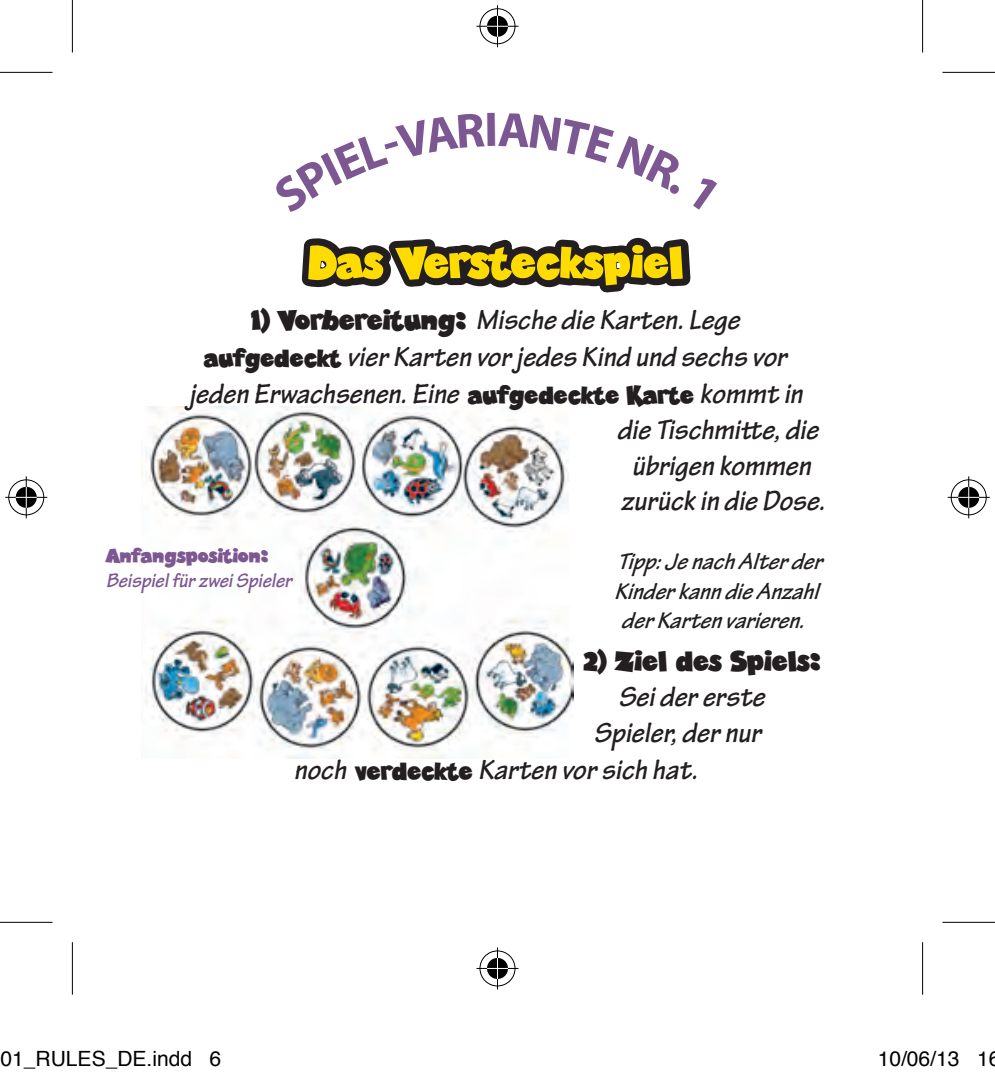
<style>
.page{position:relative;width:995px;height:1077px;background:#fff}
.page>*{position:absolute;margin:0;border:0;box-sizing:border-box;transform-origin:0 0}
.t1{font:56px "Toons";letter-spacing:.05em;color:#ffdc01}
.t2{font:35px "Toons";letter-spacing:.05em;color:#231f20}
.t3{font:italic 700 29.75px "Tekton Pro";color:#231f20}
.t4{font:italic 700 24.5px/29.4px "Tekton Pro";color:#231f20}
.t5{font:24.5px "Toons";letter-spacing:.05em;color:#7c5792}
.t6{font:21px "Helvetica";color:#000}
.t7{font:italic 700 21px "Tekton Pro";color:#7c5792}
.s1{font-family:"Toons";font-weight:400;font-style:normal;font-size:35px}
.s2{font-family:"Toons";font-weight:400;font-style:normal;font-size:30.8px}
</style>
<div class="page">
<img style="left:142px;top:407px;width:431px;height:352px">
<svg style="left:301px;top:237px;width:390px;height:56px"></svg>
<svg style="left:0;top:71px;width:52px;height:1px"></svg>
<svg style="left:942px;top:71px;width:52px;height:1px"></svg>
<svg style="left:71px;top:0;width:1px;height:52px"></svg>
<svg style="left:71px;top:942px;width:1px;height:52px"></svg>
<svg style="left:923px;top:0;width:1px;height:52px"></svg>
<svg style="left:923px;top:942px;width:1px;height:52px"></svg>
<hr style="left:0;top:72px;width:52px;height:1px;background:#000">
<hr style="left:942px;top:72px;width:52px;height:1px;background:#000">
<hr style="left:0;top:921px;width:52px;height:2px;background:#000">
<hr style="left:942px;top:921px;width:52px;height:2px;background:#000">
<hr style="left:72px;top:0;width:1px;height:52px;background:#000">
<hr style="left:72px;top:942px;width:1px;height:52px;background:#000">
<hr style="left:921px;top:0;width:2px;height:52px;background:#000">
<hr style="left:921px;top:942px;width:2px;height:52px;background:#000">
<div style="left:478px;top:7px;width:39px;height:39px;border:4px solid #fff;border-radius:50%"></div>
<svg style="left:476px;top:24px;width:42px;height:4px"></svg>
<hr style="left:495px;top:5px;width:4px;height:42px;background:#fff">
<div style="left:485px;top:14px;width:25px;height:25px;border:4px solid #fff;border-radius:50%"></div>
<div style="left:479px;top:8px;width:36px;height:36px;border:1px solid #000;border-radius:50%"></div>
<hr style="left:476px;top:26px;width:42px;height:1px;background:#000">
<hr style="left:497px;top:5px;width:1px;height:42px;background:#000">
<svg style="left:487px;top:16px;width:21px;height:21px"></svg>
<div style="left:478px;top:948px;width:39px;height:40px;border:4px solid #fff;border-radius:50%"></div>
<hr style="left:476px;top:966px;width:42px;height:4px;background:#fff">
<hr style="left:495px;top:947px;width:4px;height:42px;background:#fff">
<div style="left:485px;top:955px;width:25px;height:26px;border:4px solid #fff;border-radius:50%"></div>
<div style="left:479px;top:950px;width:36px;height:36px;border:1px solid #000;border-radius:50%"></div>
<hr style="left:476px;top:968px;width:42px;height:1px;background:#000">
<hr style="left:497px;top:947px;width:1px;height:42px;background:#000">
<svg style="left:487px;top:958px;width:21px;height:21px"></svg>
<div style="left:7px;top:478px;width:39px;height:39px;border:4px solid #fff;border-radius:50%"></div>
<svg style="left:5px;top:495px;width:42px;height:4px"></svg>
<svg style="left:24px;top:476px;width:4px;height:42px"></svg>
<div style="left:14px;top:485px;width:25px;height:25px;border:4px solid #fff;border-radius:50%"></div>
<div style="left:8px;top:479px;width:36px;height:36px;border:1px solid #000;border-radius:50%"></div>
<hr style="left:5px;top:497px;width:42px;height:1px;background:#000">
<hr style="left:26px;top:476px;width:1px;height:42px;background:#000">
<svg style="left:16px;top:487px;width:21px;height:21px"></svg>
<div style="left:948px;top:478px;width:40px;height:39px;border:4px solid #fff;border-radius:50%"></div>
<svg style="left:948px;top:495px;width:41px;height:4px"></svg>
<svg style="left:966px;top:476px;width:4px;height:42px"></svg>
<div style="left:955px;top:485px;width:26px;height:25px;border:4px solid #fff;border-radius:50%"></div>
<div style="left:950px;top:479px;width:36px;height:36px;border:1px solid #000;border-radius:50%"></div>
<hr style="left:947px;top:497px;width:42px;height:1px;background:#000">
<hr style="left:968px;top:476px;width:1px;height:42px;background:#000">
<svg style="left:958px;top:487px;width:21px;height:21px"></svg>
<h1 class="t1" style="left:309px;top:235px;width:374px">Das Versteckspiel</h1>
<p class="t3" style="left:252px;top:302px;width:489px"><span class="s1">1) Vorbereitung:</span> Mische die Karten. Lege</p>
<p class="t3" style="left:205px;top:339px;width:583px"><span class="s2">aufgedeckt</span> vier Karten vor jedes Kind und sechs vor</p>
<p class="t3" style="left:189px;top:376px;width:615px">jeden Erwachsenen. Eine <span class="s2">aufgedeckte Karte</span> kommt in</p>
<p class="t3" style="left:617px;top:412px;width:203px">die Tischmitte, die</p>
<p class="t3" style="left:631px;top:448px;width:180px">übrigen kommen</p>
<p class="t3" style="left:621px;top:483px;width:205px">zurück in die Dose.</p>
<p class="t5" style="left:106px;top:544px;width:163px">Anfangsposition:</p>
<p class="t7" style="left:106px;top:568px;width:187px">Beispiel für zwei Spieler</p>
<p class="t4" style="left:614px;top:547px;width:209px">Tipp:Je nach Alter der<br>Kinder kann die Anzahl der Karten varieren.</p>
<p class="t2" style="left:584px;top:644px;width:238px">2) Ziel des Spiels:</p>
<p class="t3" style="left:618px;top:679px;width:148px">Sei der erste</p>
<p class="t3" style="left:594px;top:714px;width:169px">Spieler, der nur</p>
<p class="t3" style="left:294px;top:751px;width:405px">noch <span class="s2">verdeckte</span> Karten vor sich hat.</p>
<p class="t6" style="left:1px;top:1043px;width:222px">01_RULES_DE.indd 6</p>
<p class="t6" style="left:877px;top:1043px;width:124px">10/06/13 16</p>
</div>
